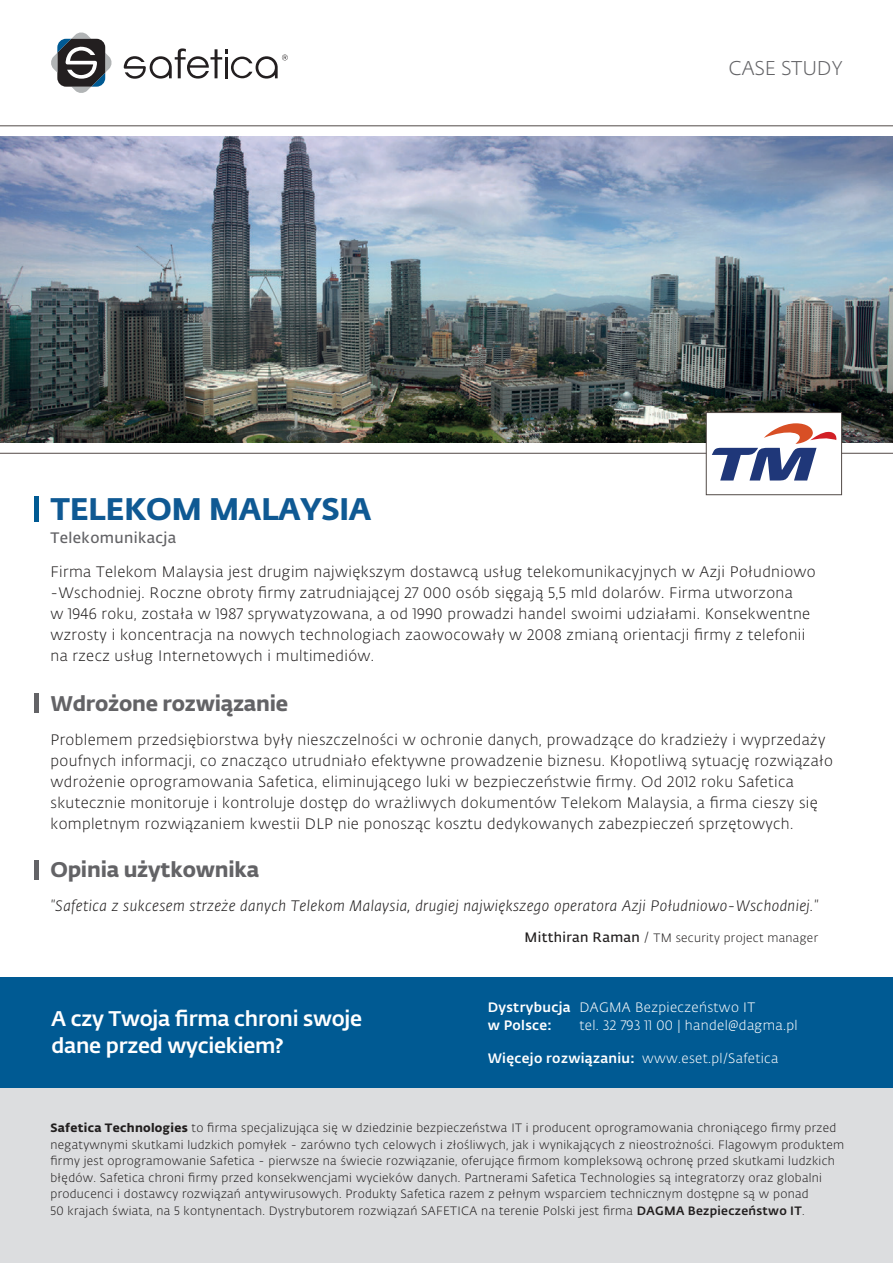
<style>
.page{position:relative;width:893px;height:1263px;background:#fff}
.page>*{position:absolute;margin:0;border:0;box-sizing:border-box;transform-origin:0 0}
.t1{font:30.9px "Fedra Sans Alt Pro Bold LF";letter-spacing:-.01em;color:#0f5993}
.t2{font:21px/27px "Fedra Sans Alt Pro Med LF";letter-spacing:-.01em;color:#fff}
.t3{font:21px "Fedra Sans Alt Pro Bold LF";letter-spacing:-.01em;color:#636366}
.t4{font:19.8px "Fedra Sans Alt Pro Light LF";letter-spacing:-.01em;color:#636366}
.t5{font:15px/21px "Fedra Sans Alt Pro Light LF";letter-spacing:.025em;color:#211e1e}
.t6{font:15px "Fedra Sans Alt Pro Light Italic LF";letter-spacing:.025em;color:#211e1e}
.t7{font:15px "Fedra Sans Alt Pro Demi LF";letter-spacing:.025em;color:#636366}
.t8{font:13.5px/18px "Fedra Sans Alt Pro Light LF";letter-spacing:.025em;color:#fff}
.t9{font:13.5px/18px "Fedra Sans Alt Pro Med LF";letter-spacing:.025em;color:#fff}
.t10{font:12px/16.5px "Fedra Sans Alt Pro Light LF";letter-spacing:.025em;color:#211e1e}
.s1{font-family:"Fedra Sans Alt Pro Demi LF";font-size:13.5px}
.s2{font-size:13.5px}
.s3{font-family:"Fedra Sans Alt Pro Med LF"}
.s4{font-family:"Fedra Sans Alt Pro Bold LF"}
</style>
<div class="page">
<img style="left:0;top:136px;width:893px;height:307px">
<svg style="left:124px;top:48px;width:164px;height:31px"></svg>
<svg style="left:51px;top:32px;width:61px;height:61px"></svg>
<hr style="left:0;top:125px;width:893px;height:1px;background:#524a47">
<hr style="left:0;top:453px;width:893px;height:1px;background:#524a47">
<div style="left:0;top:978px;width:893px;height:111px;background:#005a93"></div>
<hr style="left:34px;top:496px;width:4px;height:26px;background:#005a93">
<hr style="left:34px;top:693px;width:4px;height:20px;background:#636366">
<div style="left:0;top:1089px;width:893px;height:174px;background:#dcdddf"></div>
<hr style="left:34px;top:860px;width:4px;height:19px;background:#636366">
<div style="left:706px;top:412px;width:136px;height:83px;background:#fff;border:1px solid #524a47"></div>
<svg style="left:712px;top:423px;width:125px;height:57px"></svg>
<h1 class="t1" style="left:50px;top:484px;width:323px">TELEKOM MALAYSIA</h1>
<h3 class="t4" style="left:728px;top:55px;width:116px">CASE STUDY</h3>
<p class="t7" style="left:50px;top:527px;width:127px">Telekomunikacja</p>
<p class="t5" style="left:50px;top:561px;width:767px">Firma Telekom Malaysia jest drugim największym dostawcą usług telekomunikacyjnych w Azji Południowo -Wschodniej. Roczne obroty firmy zatrudniającej 27 000 osób sięgają 5,5 mld dolarów. Firma utworzona<br>w 1946 roku, została w 1987 sprywatyzowana, a od 1990 prowadzi handel swoimi udziałami. Konsekwentne wzrosty i koncentracja na nowych technologiach zaowocowały w 2008 zmianą orientacji firmy z telefonii na rzecz usług Internetowych i multimediów.</p>
<h2 class="t3" style="left:50px;top:686px;width:239px">Wdrożone rozwiązanie</h2>
<p class="t5" style="left:50px;top:729px;width:784px">Problemem przedsiębiorstwa były nieszczelności w ochronie danych, prowadzące do kradzieży i wyprzedaży poufnych informacji, co znacząco utrudniało efektywne prowadzenie biznesu. Kłopotliwą sytuację rozwiązało wdrożenie oprogramowania Safetica, eliminującego luki w bezpieczeństwie firmy. Od 2012 roku Safetica skutecznie monitoruje i kontroluje dostęp do wrażliwych dokumentów Telekom Malaysia, a firma cieszy się kompletnym rozwiązaniem kwestii DLP nie ponosząc kosztu dedykowanych zabezpieczeń sprzętowych.</p>
<h2 class="t3" style="left:50px;top:853px;width:210px">Opinia użytkownika</h2>
<p class="t6" style="left:50px;top:896px;width:769px">"Safetica z sukcesem strzeże danych Telekom Malaysia, drugiej największego operatora Azji Południowo-Wschodniej."</p>
<h2 class="t2" style="left:52px;top:1004px;width:312px">A czy Twoja firma chroni swoje dane przed wyciekiem?</h2>
<p class="t10" style="left:525px;top:929px;width:295px"><span class="s1">Mitthiran Raman</span> <span class="s2">/</span> TM security project manager</p>
<p class="t9" style="left:488px;top:997px;width:84px">Dystrybucja w Polsce:</p>
<p class="t8" style="left:579px;top:998px;width:220px">DAGMA Bezpieczeństwo IT<br>tel. 32 793 11 00 | handel@dagma.pl</p>
<p class="t8" style="left:488px;top:1049px;width:292px"><span class="s3">Więcejo rozwiązaniu:</span> www.eset.pl/Safetica</p>
<p class="t10" style="left:50px;top:1119px;width:795px"><span class="s4">Safetica Technologies</span> to firma specjalizująca się w dziedzinie bezpieczeństwa IT i producent oprogramowania chroniącego firmy przed negatywnymi skutkami ludzkich pomyłek - zarówno tych celowych i złośliwych, jak i wynikających z nieostrożności. Flagowym produktem firmy jest oprogramowanie Safetica - pierwsze na świecie rozwiązanie, oferujące firmom kompleksową ochronę przed skutkami ludzkich błędów. Safetica chroni firmy przed konsekwencjami wycieków danych. Partnerami Safetica Technologies są integratorzy oraz globalni producenci i dostawcy rozwiązań antywirusowych. Produkty Safetica razem z pełnym wsparciem technicznym dostępne są w ponad<br>50 krajach świata, na 5 kontynentach. Dystrybutorem rozwiązań SAFETICA na terenie Polski jest firma <span class="s3">DAGMA Bezpieczeństwo IT</span>.</p>
</div>
